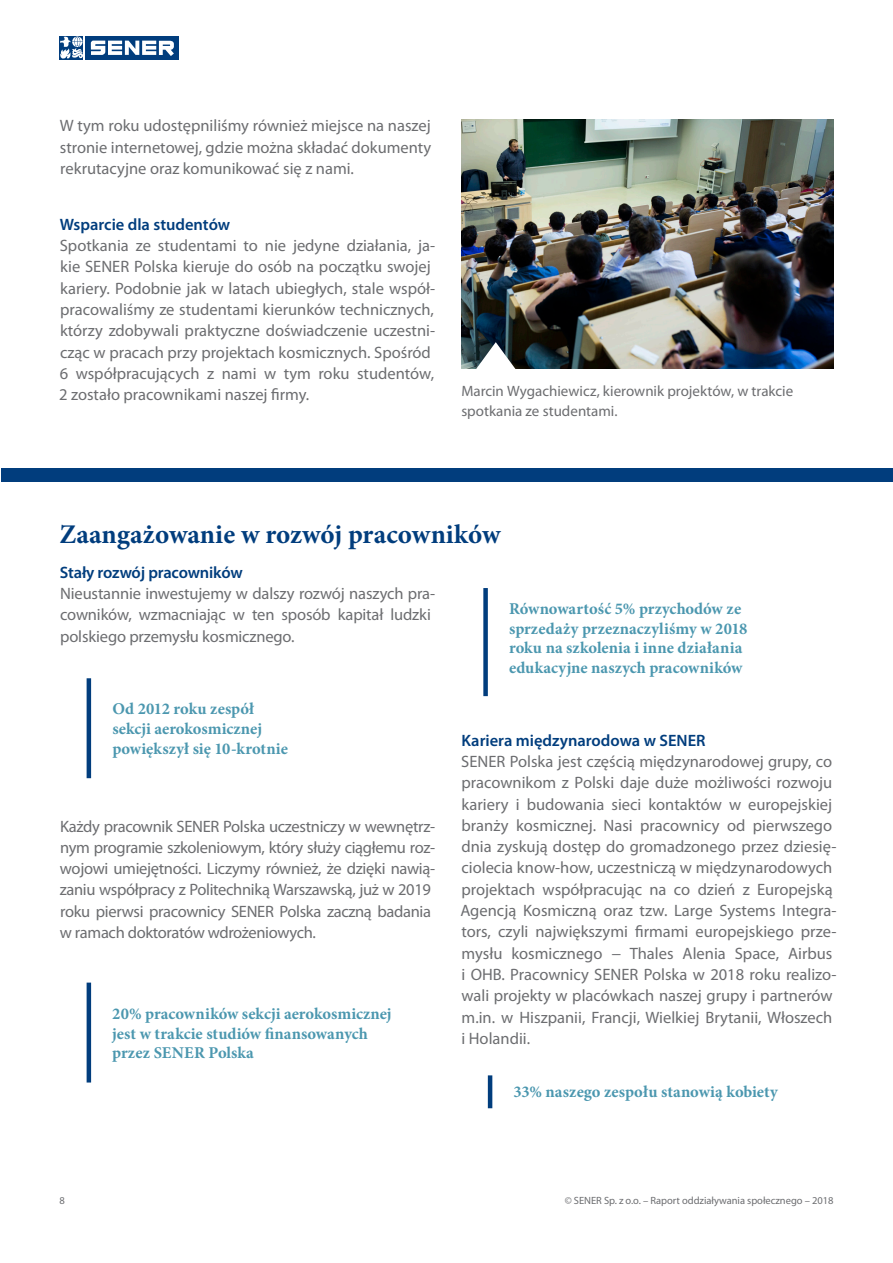
<style>
.page{position:relative;width:893px;height:1263px;background:#fff}
.page>*{position:absolute;margin:0;border:0;box-sizing:border-box;transform-origin:0 0}
.t1{font:700 27px "Minion Pro";color:#013d7d}
.t2{font:16.5px/21.3px "Myriad Pro";color:#6c6d70}
.t3{font:700 16.5px/19.8px "Minion Pro";color:#4b97af}
.t4{font:16.5px/21.3px "Myriad Pro";letter-spacing:-.02em;color:#6c6d70}
.t5{font:600 16.5px "Myriad Pro";color:#013d7d}
.t6{font:15px "Myriad Pro";color:#6c6d70}
.t7{font:10.5px "Myriad Pro";color:#6c6d70}
</style>
<div class="page">
<div style="left:85px;top:36px;width:94px;height:24px;background:#013d7d"></div>
<svg style="left:91px;top:41px;width:83px;height:15px"></svg>
<svg style="left:60px;top:36px;width:23px;height:24px"></svg>
<img style="left:461px;top:119px;width:372px;height:250px">
<svg style="left:471px;top:342px;width:50px;height:27px"></svg>
<hr style="left:87px;top:678px;width:4px;height:100px;background:#013d7d">
<div style="left:483px;top:588px;width:5px;height:108px;background:#013d7d"></div>
<hr style="left:488px;top:1075px;width:4px;height:33px;background:#013d7d">
<hr style="left:87px;top:982px;width:4px;height:100px;background:#013d7d">
<div style="left:1px;top:469px;width:892px;height:13px;background:#013d7d"></div>
<p class="t2" style="left:60px;top:115px;width:373px;text-align:justify">W tym roku udostępniliśmy również miejsce na naszej stronie internetowej, gdzie można składać dokumenty rekrutacyjne oraz komunikować się z nami.</p>
<p class="t5" style="left:60px;top:214px;width:172px">Wsparcie dla studentów</p>
<p class="t2" style="left:59px;top:235px;width:378px">Spotkania ze studentami to nie jedyne działania, ja&shy;kie SENER Polska kieruje do osób na początku swojej kariery. Podobnie jak w latach ubiegłych, stale współ&shy;pracowaliśmy ze studentami kierunków technicznych, którzy zdobywali praktyczne doświadczenie uczestni&shy;cząc w pracach przy projektach kosmicznych. Spośród 6 współpracujących z nami w tym roku studentów, 2 zostało pracownikami naszej firmy.</p>
<p class="t6" style="left:461px;top:382px;width:333px">Marcin Wygachiewicz, kierownik projektów, w trakcie</p>
<p class="t6" style="left:461px;top:402px;width:158px">spotkania ze studentami.</p>
<p class="t1" style="left:60px;top:515px;width:442px">Zaangażowanie w rozwój pracowników</p>
<p class="t5" style="left:60px;top:562px;width:184px">Stały rozwój pracowników</p>
<p class="t2" style="left:60px;top:583px;width:377px">Nieustannie inwestujemy w dalszy rozwój naszych pra&shy;cowników, wzmacniając w ten sposób kapitał ludzki polskiego przemysłu kosmicznego.</p>
<p class="t3" style="left:509px;top:598px;width:240px">Równowartość 5% przychodów ze sprzedaży przeznaczyliśmy w 2018 roku na szkolenia i inne działania edukacyjne naszych pracowników</p>
<p class="t3" style="left:112px;top:699px;width:177px">Od 2012 roku zespół sekcji aerokosmicznej powiększył się 10-krotnie</p>
<p class="t4" style="left:60px;top:815px;width:377px">Każdy pracownik SENER Polska uczestniczy w wewnętrz&shy;nym programie szkoleniowym, który służy ciągłemu roz&shy;wojowi umiejętności. Liczymy również, że dzięki nawią&shy;zaniu współpracy z Politechniką Warszawską, już w 2019 roku pierwsi pracownicy SENER Polska zaczną badania w ramach doktoratów wdrożeniowych.</p>
<p class="t3" style="left:112px;top:1003px;width:281px">20% pracowników sekcji aerokosmicznej jest w trakcie studiów finansowanych przez SENER Polska</p>
<p class="t5" style="left:462px;top:729px;width:246px">Kariera międzynarodowa w SENER</p>
<p class="t2" style="left:460px;top:750px;width:378px">SENER Polska jest częścią międzynarodowej grupy, co pracownikom z Polski daje duże możliwości rozwoju kariery i budowania sieci kontaktów w europejskiej branży kosmicznej. Nasi pracownicy od pierwszego dnia zyskują dostęp do gromadzonego przez dziesię&shy;ciolecia know-how, uczestniczą w międzynarodowych projektach współpracując na co dzień z Europejską Agencją Kosmiczną oraz tzw. Large Systems Integra&shy;tors, czyli największymi firmami europejskiego prze&shy;mysłu kosmicznego − Thales Alenia Space, Airbus i OHB. Pracownicy SENER Polska w 2018 roku realizo&shy;wali projekty w placówkach naszej grupy i partnerów m.in. w Hiszpanii, Francji, Wielkiej Brytanii, Włoszech i Holandii.</p>
<p class="t3" style="left:514px;top:1082px;width:266px">33% naszego zespołu stanowią kobiety</p>
<p class="t7" style="left:60px;top:1193px;width:7px">8</p>
<p class="t7" style="left:565px;top:1193px;width:270px">© SENER Sp. z o.o. – Raport oddziaływania społecznego – 2018</p>
</div>
